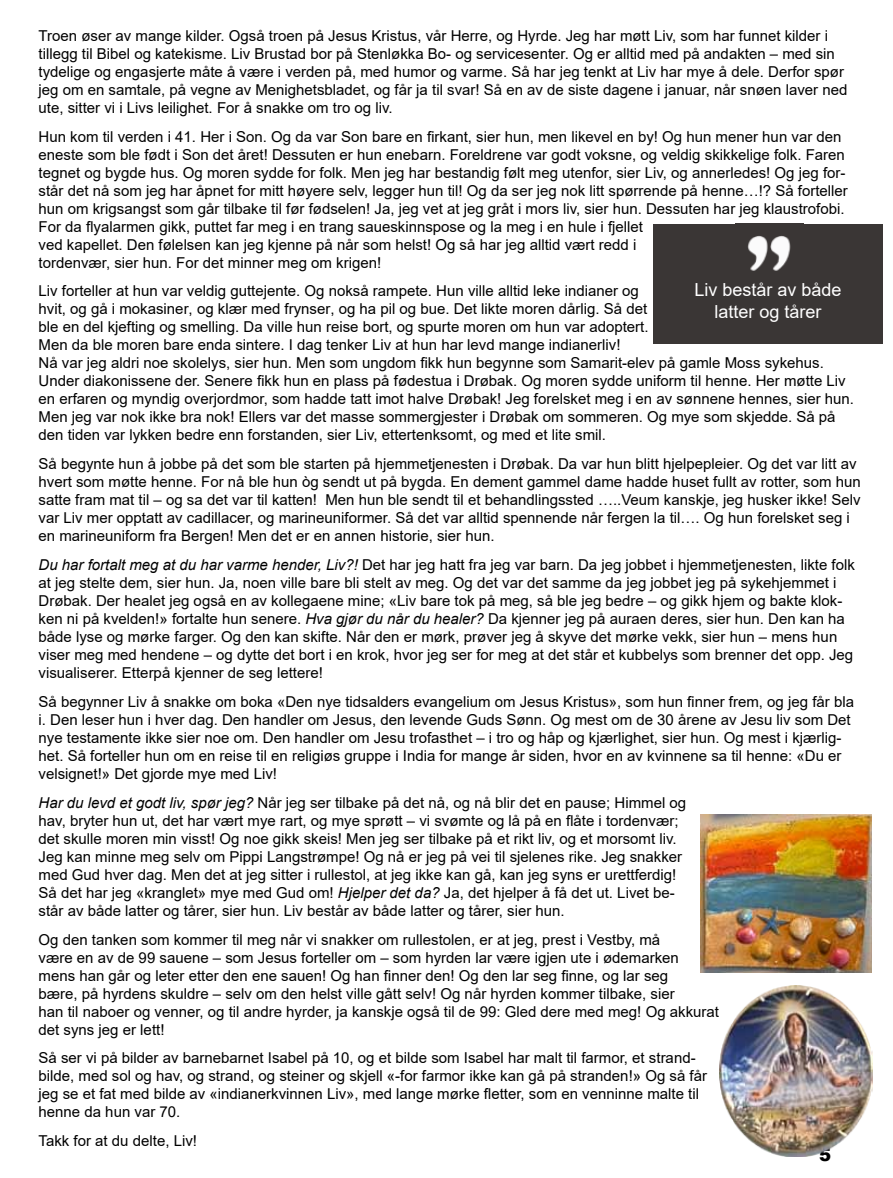
<style>
.page{position:relative;width:893px;height:1178px;background:#fff}
.page>*{position:absolute;margin:0;border:0;box-sizing:border-box;transform-origin:0 0}
.t1{font:18px/21.6px "Arial";color:#fff;text-align:center}
.t2{font:900 18px "Arial";color:#000}
.t3{font:15px/18px "Arial";color:#000}
.s1{font-style:italic}
</style>
<div class="page">
<img style="left:720px;top:986px;width:153px;height:170px">
<img style="left:700px;top:814px;width:171px;height:158px">
<div style="left:653px;top:224px;width:229px;height:119px;background:#3a3635"></div>
<img style="left:747px;top:235px;width:44px;height:36px">
<p class="t3" style="left:39px;top:26px;width:810px">Troen øser av mange kilder. Også troen på Jesus Kristus, vår Herre, og Hyrde. Jeg har møtt Liv, som har funnet kilder i tillegg til Bibel og katekisme. Liv Brustad bor på Stenløkka Bo- og servicesenter. Og er alltid med på andakten – med sin tydelige og engasjerte måte å være i verden på, med humor og varme. Så har jeg tenkt at Liv har mye å dele. Derfor spør jeg om en samtale, på vegne av Menighetsbladet, og får ja til svar! Så en av de siste dagene i januar, når snøen laver ned ute, sitter vi i Livs leilighet. For å snakke om tro og liv.</p>
<p class="t3" style="left:39px;top:127px;width:811px">Hun kom til verden i 41. Her i Son. Og da var Son bare en firkant, sier hun, men likevel en by! Og hun mener hun var den eneste som ble født i Son det året! Dessuten er hun enebarn. Foreldrene var godt voksne, og veldig skikkelige folk. Faren tegnet og bygde hus. Og moren sydde for folk. Men jeg har bestandig følt meg utenfor, sier Liv, og annerledes! Og jeg for&shy;står det nå som jeg har åpnet for mitt høyere selv, legger hun til! Og da ser jeg nok litt spørrende på henne…!? Så forteller hun om krigsangst som går tilbake til før fødselen! Ja, jeg vet at jeg gråt i mors liv, sier hun. Dessuten har jeg klaustrofobi.<br>For da flyalarmen gikk, puttet far meg i en trang saueskinnspose og la meg i en hule i fjellet<br>ved kapellet. Den følelsen kan jeg kjenne på når som helst! Og så har jeg alltid vært redd i<br>tordenvær, sier hun. For det minner meg om krigen!</p>
<p class="t3" style="left:39px;top:282px;width:817px">Liv forteller at hun var veldig guttejente. Og nokså rampete. Hun ville alltid leke indianer og<br>hvit, og gå i mokasiner, og klær med frynser, og ha pil og bue. Det likte moren dårlig. Så det<br>ble en del kjefting og smelling. Da ville hun reise bort, og spurte moren om hun var adoptert.<br>Men da ble moren bare enda sintere. I dag tenker Liv at hun har levd mange indianerliv!<br>Nå var jeg aldri noe skolelys, sier hun. Men som ungdom fikk hun begynne som Samarit-elev på gamle Moss sykehus.<br>Under diakonissene der. Senere fikk hun en plass på fødestua i Drøbak. Og moren sydde uniform til henne. Her møtte Liv en erfaren og myndig overjordmor, som hadde tatt imot halve Drøbak! Jeg forelsket meg i en av sønnene hennes, sier hun.<br>Men jeg var nok ikke bra nok! Ellers var det masse sommergjester i Drøbak om sommeren. Og mye som skjedde. Så på den tiden var lykken bedre enn forstanden, sier Liv, ettertenksomt, og med et lite smil.</p>
<p class="t3" style="left:39px;top:455px;width:824px">Så begynte hun å jobbe på det som ble starten på hjemmetjenesten i Drøbak. Da var hun blitt hjelpepleier. Og det var litt av hvert som møtte henne. For nå ble hun òg sendt ut på bygda. En dement gammel dame hadde huset fullt av rotter, som hun satte fram mat til – og sa det var til katten! Men hun ble sendt til et behandlingssted …..Veum kanskje, jeg husker ikke! Selv var Liv mer opptatt av cadillacer, og marineuniformer. Så det var alltid spennende når fergen la til…. Og hun forelsket seg i en marineuniform fra Bergen! Men det er en annen historie, sier hun.</p>
<p class="t3" style="left:39px;top:556px;width:818px"><span class="s1">Du har fortalt meg at du har varme hender, Liv?!</span> Det har jeg hatt fra jeg var barn. Da jeg jobbet i hjemmetjenesten, likte folk at jeg stelte dem, sier hun. Ja, noen ville bare bli stelt av meg. Og det var det samme da jeg jobbet jeg på sykehjemmet i Drøbak. Der healet jeg også en av kollegaene mine; «Liv bare tok på meg, så ble jeg bedre – og gikk hjem og bakte klok&shy;ken ni på kvelden!» fortalte hun senere. <span class="s1">Hva gjør du når du healer?</span> Da kjenner jeg på auraen deres, sier hun. Den kan ha både lyse og mørke farger. Og den kan skifte. Når den er mørk, prøver jeg å skyve det mørke vekk, sier hun – mens hun viser meg med hendene – og dytte det bort i en krok, hvor jeg ser for meg at det står et kubbelys som brenner det opp. Jeg visualiserer. Etterpå kjenner de seg lettere!</p>
<p class="t3" style="left:39px;top:692px;width:817px">Så begynner Liv å snakke om boka «Den nye tidsalders evangelium om Jesus Kristus», som hun finner frem, og jeg får bla i. Den leser hun i hver dag. Den handler om Jesus, den levende Guds Sønn. Og mest om de 30 årene av Jesu liv som Det nye testamente ikke sier noe om. Den handler om Jesu trofasthet – i tro og håp og kjærlighet, sier hun. Og mest i kjærlig&shy;het. Så forteller hun om en reise til en religiøs gruppe i India for mange år siden, hvor en av kvinnene sa til henne: «Du er velsignet!» Det gjorde mye med Liv!</p>
<p class="t3" style="left:39px;top:793px;width:649px"><span class="s1">Har du levd et godt liv, spør jeg?</span> Når jeg ser tilbake på det nå, og nå blir det en pause; Himmel og hav, bryter hun ut, det har vært mye rart, og mye sprøtt – vi svømte og lå på en flåte i tordenvær; det skulle moren min visst! Og noe gikk skeis! Men jeg ser tilbake på et rikt liv, og et morsomt liv.<br>Jeg kan minne meg selv om Pippi Langstrømpe! Og nå er jeg på vei til sjelenes rike. Jeg snakker med Gud hver dag. Men det at jeg sitter i rullestol, at jeg ikke kan gå, kan jeg syns er urettferdig!<br>Så det har jeg «kranglet» mye med Gud om! <span class="s1">Hjelper det da?</span> Ja, det hjelper å få det ut. Livet be&shy;står av både latter og tårer, sier hun. Liv består av både latter og tårer, sier hun.</p>
<p class="t3" style="left:39px;top:930px;width:682px">Og den tanken som kommer til meg når vi snakker om rullestolen, er at jeg, prest i Vestby, må<br>være en av de 99 sauene – som Jesus forteller om – som hyrden lar være igjen ute i ødemarken mens han går og leter etter den ene sauen! Og han finner den! Og den lar seg finne, og lar seg<br>bære, på hyrdens skuldre – selv om den helst ville gått selv! Og når hyrden kommer tilbake, sier<br>han til naboer og venner, og til andre hyrder, ja kanskje også til de 99: Gled dere med meg! Og akkurat det syns jeg er lett!</p>
<p class="t3" style="left:39px;top:1049px;width:670px">Så ser vi på bilder av barnebarnet Isabel på 10, og et bilde som Isabel har malt til farmor, et strand&shy;bilde, med sol og hav, og strand, og steiner og skjell «-for farmor ikke kan gå på stranden!» Og så får jeg se et fat med bilde av «indianerkvinnen Liv», med lange mørke fletter, som en venninne malte til henne da hun var 70.</p>
<p class="t3" style="left:39px;top:1132px;width:160px">Takk for at du delte, Liv!</p>
<p class="t1" style="left:694px;top:279px;width:149px">Liv består av både latter og tårer</p>
<p class="t2" style="left:819px;top:1141px;width:14px">5</p>
</div>
